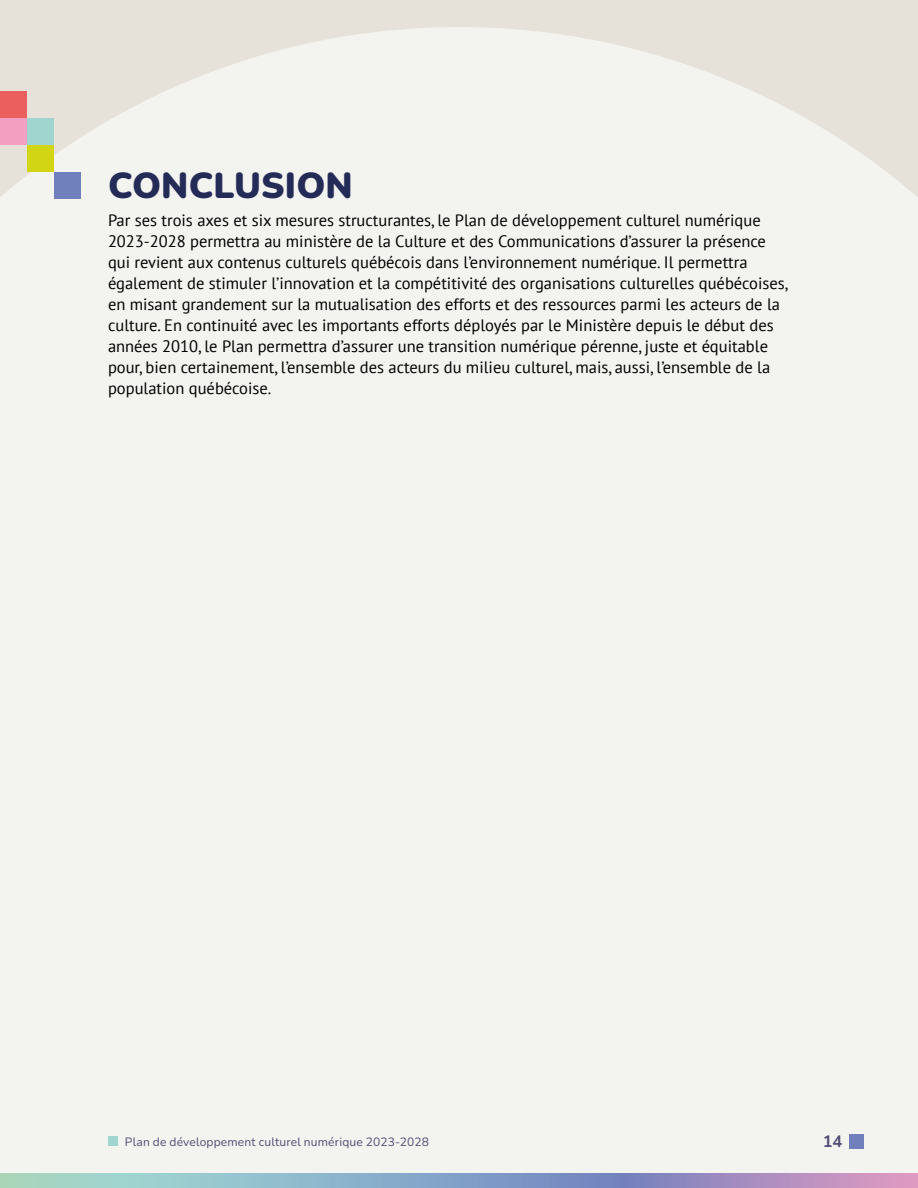
<style>
.page{position:relative;width:918px;height:1188px;background:#e6e2da}
.page>*{position:absolute;margin:0;border:0;box-sizing:border-box;transform-origin:0 0}
.t1{font:900 36px "Nunito";letter-spacing:.005em;color:#242b57}
.t2{font:16.5px/21px "PT Sans";color:#000}
.t3{font:700 16.5px "Nunito";color:#514d75}
.t4{font:12px "Nunito";letter-spacing:.015em;color:#514d75}
</style>
<div class="page">
<div style="left:0;top:27px;width:918px;height:1147px;background:#f3f3f0"></div>
<div style="left:0;top:91px;width:27px;height:27px;background:#eb5f5e"></div>
<div style="left:27px;top:118px;width:27px;height:27px;background:#a0d4cf"></div>
<div style="left:27px;top:145px;width:27px;height:27px;background:#d1d513"></div>
<div style="left:54px;top:172px;width:27px;height:27px;background:#6f80bd"></div>
<div style="left:0;top:118px;width:27px;height:27px;background:#f39fc2"></div>
<svg style="left:0;top:1174px;width:918px;height:14px;background:#98a8c5"></svg>
<div style="left:849px;top:1134px;width:15px;height:15px;background:#6f80bd"></div>
<div style="left:108px;top:1137px;width:10px;height:9px;background:#a0d4cf"></div>
<h1 class="t1" style="left:108px;top:161px;width:246px">CONCLUSION</h1>
<p class="t2" style="left:108px;top:209px;width:681px">Par ses trois axes et six mesures structurantes, le Plan de développement culturel numérique 2023-2028 permettra au ministère de la Culture et des Communications d’assurer la présence qui revient aux contenus culturels québécois dans l’environnement numérique. Il permettra également de stimuler l’innovation et la compétitivité des organisations culturelles québécoises, en misant grandement sur la mutualisation des efforts et des ressources parmi les acteurs de la culture. En continuité avec les importants efforts déployés par le Ministère depuis le début des années 2010, le Plan permettra d’assurer une transition numérique pérenne, juste et équitable pour, bien certainement, l’ensemble des acteurs du milieu culturel, mais, aussi, l’ensemble de la population québécoise.</p>
<p class="t4" style="left:125px;top:1134px;width:306px">Plan de développement culturel numérique 2023-2028</p>
<p class="t3" style="left:823px;top:1130px;width:21px">14</p>
</div>
